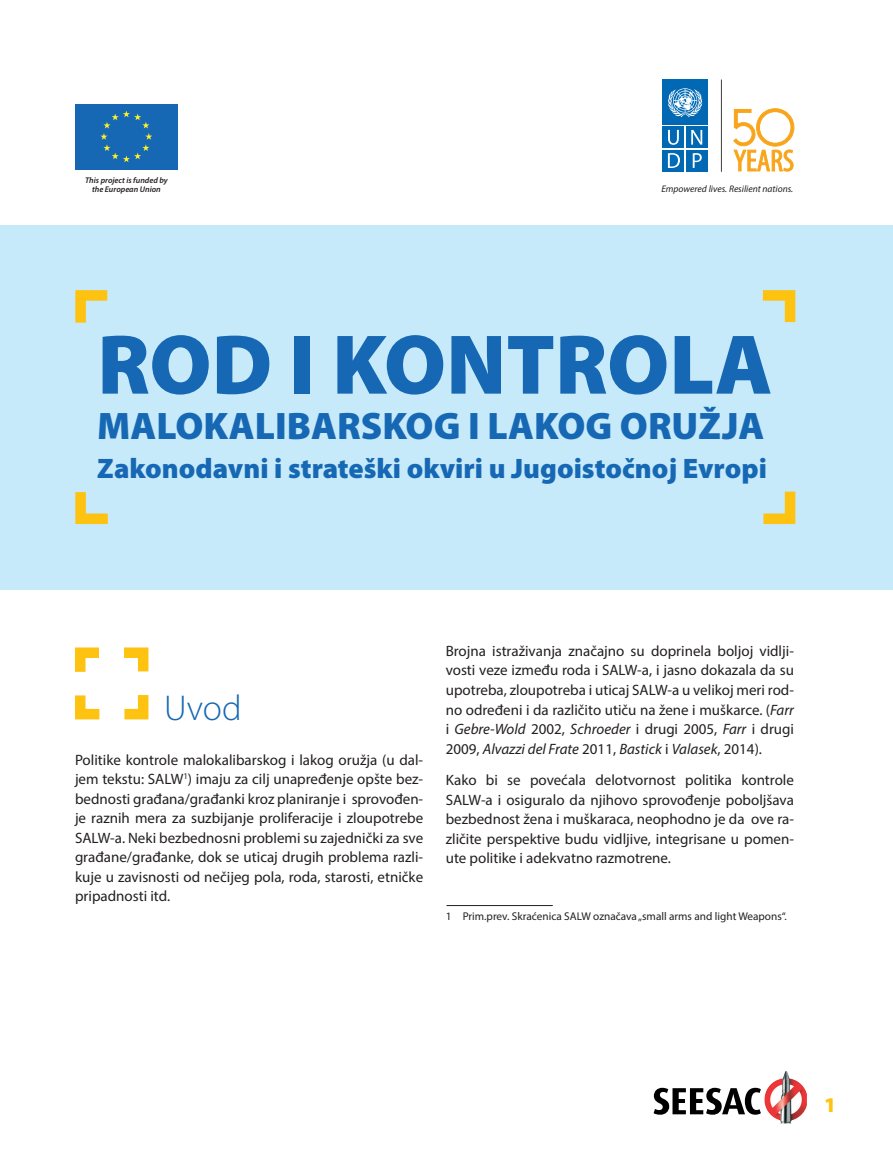
<style>
.page{position:relative;width:893px;height:1149px;background:#fff}
.page>*{position:absolute;margin:0;border:0;box-sizing:border-box;transform-origin:0 0}
.t1{font:900 85.35px "Myriad Pro";color:#1768b4}
.t2{font:900 38.55px "Myriad Pro";color:#1768b4}
.t3{font:300 36px "Myriad Pro";color:#1768b4}
.t4{font:900 28.2px "Myriad Pro";color:#1768b4}
.t5{font:900 21px "Myriad Pro";color:#fec210}
.t6{font:15px/19.5px "Myriad Pro";color:#231f20;text-align:justify}
.t7{font:11.25px "Myriad Pro";color:#231f20}
.t8{font:italic 9.6px "Myriad Pro";color:#231f20}
.t9{font:italic 600 8.25px/9.4px "Myriad Pro";color:#231f20;text-align:center}
.s1{font-style:italic}
</style>
<div class="page">
<svg style="left:654px;top:1087px;width:107px;height:27px"></svg>
<img style="left:764px;top:1071px;width:43px;height:52px">
<div style="left:0;top:225px;width:893px;height:364px;background:#c6eafa"></div>
<svg style="left:75px;top:290px;width:721px;height:235px"></svg>
<div style="left:75px;top:104px;width:103px;height:65px;background:#1768b4"></div>
<svg style="left:100px;top:110px;width:52px;height:52px"></svg>
<div style="left:662px;top:126px;width:22px;height:22px;background:#0168b3"></div>
<svg style="left:668px;top:130px;width:11px;height:15px"></svg>
<div style="left:686px;top:126px;width:22px;height:22px;background:#0168b3"></div>
<svg style="left:691px;top:130px;width:11px;height:14px"></svg>
<div style="left:686px;top:149px;width:22px;height:22px;background:#0168b3"></div>
<svg style="left:693px;top:153px;width:9px;height:15px"></svg>
<div style="left:662px;top:149px;width:22px;height:22px;background:#0168b3"></div>
<svg style="left:668px;top:153px;width:12px;height:15px"></svg>
<div style="left:662px;top:80px;width:46px;height:45px;background:#0168b3"></div>
<svg style="left:668px;top:88px;width:34px;height:29px"></svg>
<hr style="left:721px;top:79px;width:1px;height:93px;background:#3e3e3f">
<svg style="left:733px;top:108px;width:61px;height:63px"></svg>
<svg style="left:75px;top:647px;width:74px;height:73px"></svg>
<hr style="left:446px;top:904px;width:107px;height:1px;background:#231f20">
<p class="t9" style="left:85px;top:175px;width:84px">This project is funded by the European Union</p>
<p class="t8" style="left:661px;top:183px;width:133px">Empowered lives. Resilient nations.</p>
<p class="t1" style="left:97px;top:316px;width:677px">ROD I KONTROLA</p>
<p class="t2" style="left:97px;top:404px;width:669px">MALOKALIBARSKOG I LAKOG ORUŽJA</p>
<p class="t4" style="left:97px;top:452px;width:671px">Zakonodavni i strateški okviri u Jugoistočnoj Evropi</p>
<p class="t3" style="left:164px;top:687px;width:79px">Uvod</p>
<p class="t6" style="left:75px;top:749px;width:350px">Politike kontrole malokalibarskog i lakog oružja (u dal&shy;jem tekstu: SALW<sup>1</sup>) imaju za cilj unapređenje opšte bez&shy;bednosti građana/građanki kroz planiranje i sprovođen&shy;je raznih mera za suzbijanje proliferacije i zloupotrebe SALW-a. Neki bezbednosni problemi su zajednički za sve građane/građanke, dok se uticaj drugih problema razli&shy;kuje u zavisnosti od nečijeg pola, roda, starosti, etničke pripadnosti itd.</p>
<p class="t6" style="left:446px;top:640px;width:350px">Brojna istraživanja značajno su doprinela boljoj vidlji&shy;vosti veze između roda i SALW-a, i jasno dokazala da su upotreba, zloupotreba i uticaj SALW-a u velikoj meri rod&shy;no određeni i da različito utiču na žene i muškarce. (<span class="s1">Farr </span>i <span class="s1">Gebre-Wold</span> 2002, <span class="s1">Schroeder</span> i drugi 2005, <span class="s1">Farr</span> i drugi 2009, <span class="s1">Alvazzi del Frate</span> 2011, <span class="s1">Bastick</span> i <span class="s1">Valasek</span>, 2014).</p>
<p class="t6" style="left:446px;top:769px;width:350px">Kako bi se povećala delotvornost politika kontrole SALW-a i osiguralo da njihovo sprovođenje poboljšava bezbednost žena i muškaraca, neophodno je da ove ra&shy;zličite perspektive budu vidljive, integrisane u pomen&shy;ute politike i adekvatno razmotrene.</p>
<p class="t7" style="left:446px;top:909px;width:342px">1 Prim.prev. Skraćenica SALW označava „small arms and light Weapons“.</p>
<p class="t5" style="left:824px;top:1092px;width:14px">1</p>
</div>
